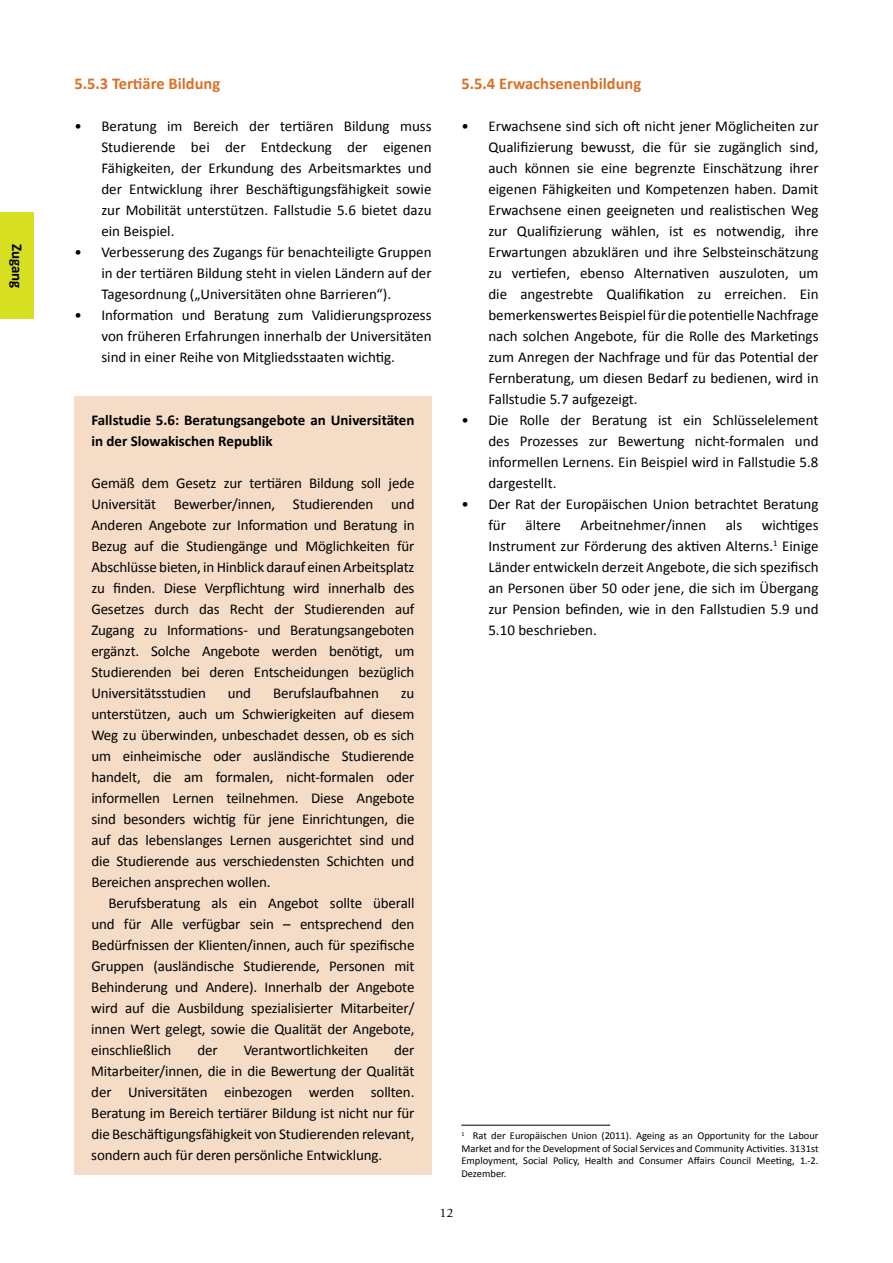
<style>
.page{position:relative;width:893px;height:1263px;background:#fff}
.page>*{position:absolute;margin:0;border:0;box-sizing:border-box;transform-origin:0 0}
.t1{font:700 16.5px "Calibri";color:#da7126}
.t2{font:15px/21px "Calibri";letter-spacing:-.01em;color:#000;text-align:justify}
.t3{font:700 15px/21px "Calibri";color:#000}
.t4{font:12.75px "Giovanni Std";color:#000}
.t5{font:10.5px/12.6px "Calibri";color:#000;text-align:justify}
</style>
<div class="page">
<div style="left:0;top:213px;width:34px;height:106px;background:#d7df23"></div>
<div style="left:74px;top:396px;width:358px;height:779px;background:#f5dcc6"></div>
<hr style="left:461px;top:1125px;width:149px;height:1px;background:#000">
<p class="t3" style="left:28px;top:244px;width:46px;rotate:90deg">Zugang</p>
<p class="t1" style="left:74px;top:73px;width:147px">5.5.3 Tertiäre Bildung</p>
<p class="t2" style="left:101px;top:115px;width:332px;text-indent:-27px">• Beratung im Bereich der tertiären Bildung muss Studierende bei der Entdeckung der eigenen Fähigkeiten, der Erkundung des Arbeitsmarktes und der Entwicklung ihrer Beschäftigungsfähigkeit sowie zur Mobilität unterstützen. Fallstudie 5.6 bietet dazu ein Beispiel.</p>
<p class="t2" style="left:101px;top:241px;width:332px;text-indent:-27px">• Verbesserung des Zugangs für benachteiligte Gruppen in der tertiären Bildung steht in vielen Ländern auf der Tagesordnung („Universitäten ohne Barrieren“).</p>
<p class="t2" style="left:101px;top:304px;width:332px;text-indent:-27px">• Information und Beratung zum Validierungsprozess von früheren Erfahrungen innerhalb der Universitäten sind in einer Reihe von Mitgliedsstaaten wichtig.</p>
<p class="t3" style="left:91px;top:409px;width:325px">Fallstudie 5.6: Beratungsangebote an Universitäten in der Slowakischen Republik</p>
<p class="t2" style="left:91px;top:472px;width:325px">Gemäß dem Gesetz zur tertiären Bildung soll jede Universität Bewerber/innen, Studierenden und Anderen Angebote zur Information und Beratung in Bezug auf die Studiengänge und Möglichkeiten für Abschlüsse bieten, in Hinblick darauf einen Arbeitsplatz zu finden. Diese Verpflichtung wird innerhalb des Gesetzes durch das Recht der Studierenden auf Zugang zu Informations- und Beratungsangeboten ergänzt. Solche Angebote werden benötigt, um Studierenden bei deren Entscheidungen bezüglich Universitätsstudien</p>
<p class="t2" style="left:228px;top:682px;width:25px">und</p>
<p class="t2" style="left:273px;top:682px;width:108px">Berufslaufbahnen</p>
<p class="t2" style="left:91px;top:682px;width:325px;text-indent:310px">zu unterstützen, auch um Schwierigkeiten auf diesem Weg zu überwinden, unbeschadet dessen, ob es sich um einheimische oder ausländische Studierende handelt, die am formalen, nicht-formalen oder informellen Lernen teilnehmen. Diese Angebote sind besonders wichtig für jene Einrichtungen, die auf das lebenslanges Lernen ausgerichtet sind und die Studierende aus verschiedensten Schichten und Bereichen ansprechen wollen.</p>
<p class="t2" style="left:91px;top:892px;width:325px;text-indent:17px">Berufsberatung als ein Angebot sollte überall und für Alle verfügbar sein – entsprechend den Bedürfnissen der Klienten/innen, auch für spezifische Gruppen (ausländische Studierende, Personen mit Behinderung und Andere). Innerhalb der Angebote wird auf die Ausbildung spezialisierter Mitarbeiter/ innen Wert gelegt, sowie die Qualität der Angebote, einschließlich</p>
<p class="t2" style="left:197px;top:1039px;width:22px">der</p>
<p class="t2" style="left:244px;top:1039px;width:126px">Verantwortlichkeiten</p>
<p class="t2" style="left:91px;top:1039px;width:325px;text-indent:303px">der Mitarbeiter/innen, die in die Bewertung der Qualität der Universitäten einbezogen werden sollten.<br>Beratung im Bereich tertiärer Bildung ist nicht nur für die Beschäftigungsfähigkeit von Studierenden relevant, sondern auch für deren persönliche Entwicklung.</p>
<p class="t1" style="left:461px;top:73px;width:181px">5.5.4 Erwachsenenbildung</p>
<p class="t2" style="left:488px;top:115px;width:332px;text-indent:-27px">• Erwachsene sind sich oft nicht jener Möglicheiten zur Qualifizierung bewusst, die für sie zugänglich sind, auch können sie eine begrenzte Einschätzung ihrer eigenen Fähigkeiten und Kompetenzen haben. Damit Erwachsene einen geeigneten und realistischen Weg zur Qualifizierung wählen, ist es notwendig, ihre Erwartungen abzuklären und ihre Selbsteinschätzung zu vertiefen, ebenso Alternativen auszuloten, um die angestrebte Qualifikation zu erreichen. Ein bemerkenswertesBeispielfürdiepotentielleNachfrage nach solchen Angebote, für die Rolle des Marketings zum Anregen der Nachfrage und für das Potential der Fernberatung, um diesen Bedarf zu bedienen, wird in Fallstudie 5.7 aufgezeigt.</p>
<p class="t2" style="left:488px;top:409px;width:332px;text-indent:-27px">• Die Rolle der Beratung ist ein Schlüsselelement des Prozesses zur Bewertung nicht-formalen und informellen Lernens. Ein Beispiel wird in Fallstudie 5.8 dargestellt.</p>
<p class="t2" style="left:488px;top:493px;width:332px;text-indent:-27px">• Der Rat der Europäischen Union betrachtet Beratung für</p>
<p class="t2" style="left:525px;top:514px;width:37px">ältere</p>
<p class="t2" style="left:580px;top:514px;width:127px">Arbeitnehmer/innen</p>
<p class="t2" style="left:726px;top:514px;width:18px">als</p>
<p class="t2" style="left:488px;top:514px;width:332px;text-indent:273px">wichtiges Instrument zur Förderung des aktiven Alterns.<sup>1</sup> Einige Länder entwickeln derzeit Angebote, die sich spezifisch an Personen über 50 oder jene, die sich im Übergang zur Pension befinden, wie in den Fallstudien 5.9 und 5.10 beschrieben.</p>
<p class="t5" style="left:461px;top:1129px;width:359px"><sup>1</sup> Rat der Europäischen Union (2011). Ageing as an Opportunity for the Labour Market and for the Development of Social Services and Community Activities. 3131st Employment, Social Policy, Health and Consumer Affairs Council Meeting, 1.-2.<br>Dezember.</p>
<p class="t4" style="left:439px;top:1205px;width:16px">12</p>
</div>
